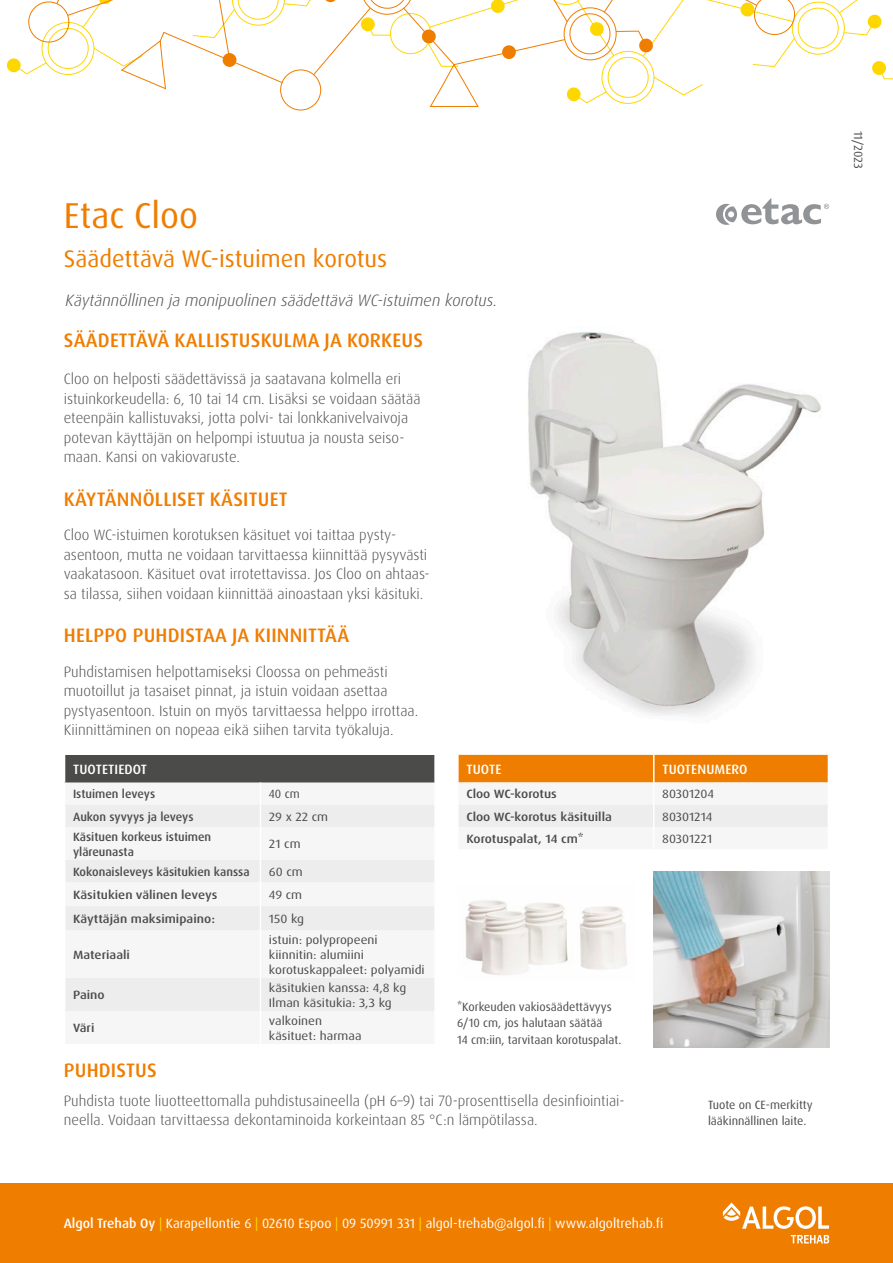
<style>
.page{position:relative;width:893px;height:1263px;background:#fff}
.page>*{position:absolute;margin:0;border:0;box-sizing:border-box;transform-origin:0 0}
.t1{font:36px "Dax Pro";color:#ef7d00}
.t2{font:24px "Dax Pro";color:#ef7d00}
.t3{font:500 19.5px "Dax Pro";letter-spacing:.01em;color:#ef7d00}
.t4{font:italic 300 16.5px "Dax Pro";color:#4b4b4a}
.t5{font:300 15px/19.5px "Dax Pro";color:#4b4b4a}
.t6{font:13.5px "Dax Pro";color:#fff}
.t7{font:500 13.5px "Dax Pro";letter-spacing:.01em;color:#fff}
.t8{font:12px/15px "Dax Pro";color:#4b4b4a;scale:1.09 1}
.t9{font:12px/16.5px "Dax Pro";color:#4b4b4a}
.t10{font:500 12px "Dax Pro";color:#4b4b4a;scale:1.09 1}
.t11{font:500 12px/15px "Dax Pro";color:#4b4b4a}
.s1{font-weight:500}
.s2{color:#ffd700}
</style>
<div class="page">
<img style="left:528px;top:332px;width:293px;height:383px">
<div style="left:0;top:1183px;width:893px;height:80px;background:#ef7d00"></div>
<svg style="left:6px;top:0;width:887px;height:111px"></svg>
<svg style="left:723px;top:1202px;width:106px;height:27px"></svg>
<svg style="left:791px;top:1235px;width:38px;height:8px"></svg>
<svg style="left:458px;top:755px;width:371px;height:72px"></svg>
<div style="left:65px;top:755px;width:370px;height:27px;background:#4b4b4a"></div>
<div style="left:65px;top:782px;width:369px;height:23px;background:#f6f6f6"></div>
<div style="left:65px;top:805px;width:369px;height:206px;background:#f5f5f5"></div>
<hr style="left:434px;top:755px;width:2px;height:27px;background:#fff">
<svg style="left:260px;top:782px;width:1px;height:45px"></svg>
<hr style="left:260px;top:827px;width:1px;height:33px;background:#fff">
<svg style="left:260px;top:860px;width:1px;height:70px"></svg>
<hr style="left:260px;top:930px;width:1px;height:48px;background:#fff">
<hr style="left:260px;top:978px;width:1px;height:33px;background:#fff">
<svg style="left:716px;top:198px;width:113px;height:27px"></svg>
<img style="left:465px;top:900px;width:162px;height:75px">
<img style="left:654px;top:872px;width:175px;height:175px">
<h1 class="t1" style="left:64px;top:193px;width:136px">Etac Cloo</h1>
<h2 class="t2" style="left:64px;top:243px;width:325px">Säädettävä WC-istuimen korotus</h2>
<p class="t4" style="left:66px;top:290px;width:433px">Käytännöllinen ja monipuolinen säädettävä WC-istuimen korotus.</p>
<h3 class="t3" style="left:64px;top:327px;width:361px">SÄÄDETTÄVÄ KALLISTUSKULMA JA KORKEUS</h3>
<p class="t5" style="left:64px;top:369px;width:358px">Cloo on helposti säädettävissä ja saatavana kolmella eri istuinkorkeudella: 6, 10 tai 14 cm. Lisäksi se voidaan säätää eteenpäin kallistuvaksi, jotta polvi- tai lonkkanivelvaivoja potevan käyttäjän on helpompi istuutua ja nousta seiso&shy;maan. Kansi on vakiovaruste.</p>
<h3 class="t3" style="left:64px;top:486px;width:225px">KÄYTÄNNÖLLISET KÄSITUET</h3>
<p class="t5" style="left:64px;top:525px;width:367px">Cloo WC-istuimen korotuksen käsituet voi taittaa pysty&shy;asentoon, mutta ne voidaan tarvittaessa kiinnittää pysyvästi vaakatasoon. Käsituet ovat irrotettavissa. Jos Cloo on ahtaas&shy;sa tilassa, siihen voidaan kiinnittää ainoastaan yksi käsituki.</p>
<h3 class="t3" style="left:64px;top:623px;width:287px">HELPPO PUHDISTAA JA KIINNITTÄÄ</h3>
<p class="t5" style="left:64px;top:662px;width:356px">Puhdistamisen helpottamiseksi Cloossa on pehmeästi muotoillut ja tasaiset pinnat, ja istuin voidaan asettaa pystyasentoon. Istuin on myös tarvittaessa helppo irrottaa.<br>Kiinnittäminen on nopeaa eikä siihen tarvita työkaluja.</p>
<p class="t7" style="left:73px;top:760px;width:76px">TUOTETIEDOT</p>
<p class="t11" style="left:73px;top:787px;width:84px">Istuimen leveys</p>
<p class="t9" style="left:269px;top:786px;width:32px">40 cm</p>
<p class="t11" style="left:73px;top:809px;width:122px">Aukon syvyys ja leveys</p>
<p class="t8" style="left:269px;top:809px;width:56px">29 x 22 cm</p>
<p class="t11" style="left:73px;top:829px;width:140px">Käsituen korkeus istuimen yläreunasta</p>
<p class="t8" style="left:269px;top:836px;width:31px">21 cm</p>
<p class="t11" style="left:73px;top:864px;width:178px">Kokonaisleveys käsitukien kanssa</p>
<p class="t8" style="left:269px;top:864px;width:33px">60 cm</p>
<p class="t10" style="left:73px;top:887px;width:134px">Käsitukien välinen leveys</p>
<p class="t8" style="left:269px;top:887px;width:32px">49 cm</p>
<p class="t10" style="left:73px;top:911px;width:132px">Käyttäjän maksimipaino:</p>
<p class="t8" style="left:269px;top:911px;width:34px">150 kg</p>
<p class="t10" style="left:73px;top:947px;width:54px">Materiaali</p>
<p class="t8" style="left:269px;top:932px;width:144px">istuin: polypropeeni kiinnitin: alumiini korotuskappaleet: polyamidi</p>
<p class="t10" style="left:73px;top:987px;width:31px">Paino</p>
<p class="t8" style="left:269px;top:980px;width:128px">käsitukien kanssa: 4,8 kg<br>Ilman käsitukia: 3,3 kg</p>
<p class="t10" style="left:73px;top:1020px;width:21px">Väri</p>
<p class="t8" style="left:269px;top:1013px;width:86px">valkoinen käsituet: harmaa</p>
<p class="t7" style="left:466px;top:760px;width:36px">TUOTE</p>
<p class="t7" style="left:662px;top:760px;width:87px">TUOTENUMERO</p>
<p class="t10" style="left:466px;top:786px;width:85px">Cloo WC-korotus</p>
<p class="t8" style="left:662px;top:787px;width:49px">80301204</p>
<p class="t10" style="left:466px;top:809px;width:135px">Cloo WC-korotus käsituilla</p>
<p class="t8" style="left:662px;top:809px;width:48px">80301214</p>
<p class="t10" style="left:466px;top:831px;width:109px">Korotuspalat, 14 cm*</p>
<p class="t8" style="left:662px;top:831px;width:47px">80301221</p>
<p class="t9" style="left:457px;top:998px;width:166px">*Korkeuden vakiosäädettävyys<br>6/10 cm, jos halutaan säätää<br>14 cm:iin, tarvitaan korotuspalat.</p>
<h3 class="t3" style="left:64px;top:1057px;width:94px">PUHDISTUS</h3>
<p class="t5" style="left:64px;top:1091px;width:562px">Puhdista tuote liuotteettomalla puhdistusaineella (pH 6–9) tai 70-prosenttisella desinfiointiai&shy;neella. Voidaan tarvittaessa dekontaminoida korkeintaan 85 °C:n lämpötilassa.</p>
<p class="t6" style="left:64px;top:1215px;width:601px"><span class="s1">Algol Trehab Oy</span> <span class="s2">|</span> Karapellontie 6 <span class="s2">|</span> 02610 Espoo <span class="s2">|</span> 09 50991 331 <span class="s2">|</span> algol-trehab@algol.fi <span class="s2">|</span> www.algoltrehab.fi</p>
<p class="t9" style="left:708px;top:1096px;width:106px">Tuote on CE-merkitty lääkinnällinen laite.</p>
<p class="t9" style="left:867px;top:130px;width:40px;rotate:90deg">11/2023</p>
</div>
